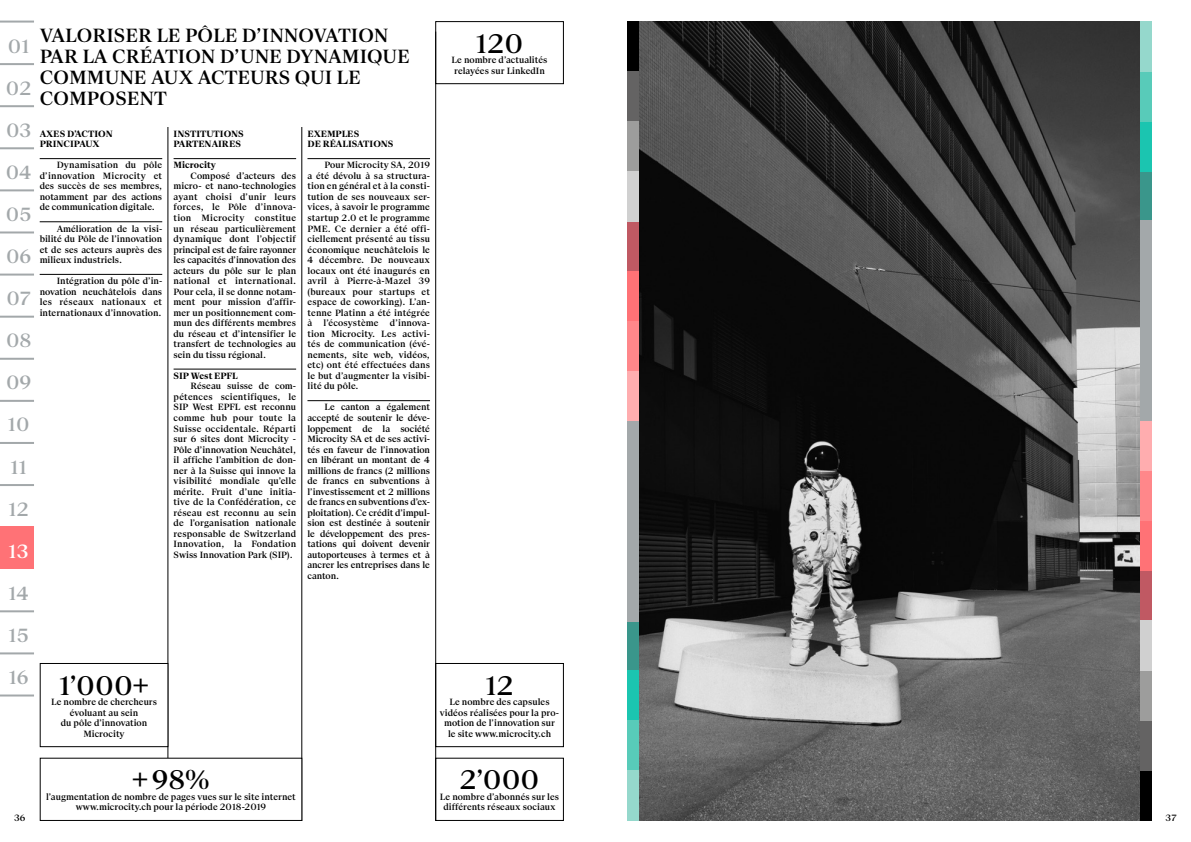
<style>
.page{position:relative;width:1191px;height:842px;background:#fff}
.page>*{position:absolute;margin:0;border:0;box-sizing:border-box;transform-origin:0 0}
.t1{font:500 28px "Suisse BP Serif";color:#000}
.t2{font:500 20px/21px "Suisse BP Serif";color:#000}
.t3{font:500 20px/42.1px "Suisse BP Serif";color:#a3a8aa;text-align:justify}
.t4{font:500 20px "Suisse BP Serif";color:#fff}
.t5{font:500 9.5px/10.5px "Suisse BP Serif";color:#000;text-align:justify}
.t6{font:700 9.5px/10.5px "Suisse BP Serif";color:#000}
</style>
<div class="page">
<hr style="left:0;top:105px;width:34px;height:2px;background:#a3a8aa">
<hr style="left:0;top:610px;width:34px;height:2px;background:#a3a8aa">
<hr style="left:0;top:652px;width:34px;height:2px;background:#a3a8aa">
<hr style="left:0;top:694px;width:34px;height:2px;background:#a3a8aa">
<hr style="left:0;top:21px;width:34px;height:2px;background:#a3a8aa">
<hr style="left:0;top:63px;width:34px;height:2px;background:#a3a8aa">
<hr style="left:0;top:147px;width:34px;height:2px;background:#a3a8aa">
<hr style="left:0;top:189px;width:34px;height:2px;background:#a3a8aa">
<hr style="left:0;top:231px;width:34px;height:2px;background:#a3a8aa">
<hr style="left:0;top:274px;width:34px;height:2px;background:#a3a8aa">
<hr style="left:0;top:316px;width:34px;height:2px;background:#a3a8aa">
<hr style="left:0;top:358px;width:34px;height:2px;background:#a3a8aa">
<hr style="left:0;top:400px;width:34px;height:2px;background:#a3a8aa">
<hr style="left:0;top:442px;width:34px;height:2px;background:#a3a8aa">
<hr style="left:0;top:484px;width:34px;height:2px;background:#a3a8aa">
<div style="left:4px;top:526px;width:30px;height:42px;background:#ff7276"></div>
<div style="left:0;top:526px;width:6px;height:42px;background:#ff7276"></div>
<hr style="left:301px;top:21px;width:1px;height:800px;background:#000">
<hr style="left:167px;top:116px;width:1px;height:694px;background:#000">
<img style="left:638px;top:21px;width:502px;height:800px">
<hr style="left:40px;top:158px;width:122px;height:1px;background:#000">
<hr style="left:40px;top:221px;width:122px;height:1px;background:#000">
<hr style="left:40px;top:274px;width:122px;height:1px;background:#000">
<hr style="left:307px;top:158px;width:123px;height:1px;background:#000">
<hr style="left:307px;top:400px;width:123px;height:1px;background:#000">
<hr style="left:174px;top:158px;width:122px;height:1px;background:#000">
<hr style="left:174px;top:369px;width:122px;height:1px;background:#000">
<div style="left:40px;top:758px;width:262px;height:62px;background:#fff"></div>
<div style="left:40px;top:758px;width:262px;height:63px;border:1px solid #000"></div>
<div style="left:40px;top:663px;width:128px;height:84px;border:1px solid #000"></div>
<div style="left:435px;top:663px;width:129px;height:84px;border:1px solid #000"></div>
<div style="left:435px;top:21px;width:129px;height:63px;border:1px solid #000"></div>
<div style="left:435px;top:758px;width:129px;height:63px;border:1px solid #000"></div>
<div style="left:627px;top:221px;width:11px;height:50px;background:#c05963"></div>
<div style="left:627px;top:21px;width:11px;height:50px;background:#000"></div>
<div style="left:627px;top:621px;width:11px;height:50px;background:#3a968b"></div>
<div style="left:627px;top:271px;width:11px;height:50px;background:#ff7276"></div>
<div style="left:627px;top:71px;width:11px;height:50px;background:#646363"></div>
<div style="left:627px;top:671px;width:11px;height:50px;background:#1bc5b0"></div>
<div style="left:627px;top:321px;width:11px;height:50px;background:#ff878a"></div>
<div style="left:627px;top:121px;width:11px;height:50px;background:#9d9d9c"></div>
<div style="left:627px;top:721px;width:11px;height:50px;background:#58cbb9"></div>
<div style="left:627px;top:371px;width:11px;height:50px;background:#ffadaf"></div>
<div style="left:627px;top:171px;width:11px;height:50px;background:#d0d0d0"></div>
<div style="left:627px;top:771px;width:11px;height:50px;background:#95d8cc"></div>
<div style="left:627px;top:421px;width:11px;height:201px;background:#a3a8aa"></div>
<div style="left:1140px;top:571px;width:11px;height:50px;background:#c05963"></div>
<div style="left:1140px;top:771px;width:11px;height:50px;background:#000"></div>
<div style="left:1140px;top:171px;width:11px;height:50px;background:#3a968b"></div>
<div style="left:1140px;top:521px;width:11px;height:50px;background:#ff7276"></div>
<div style="left:1140px;top:721px;width:11px;height:50px;background:#646363"></div>
<div style="left:1140px;top:121px;width:11px;height:50px;background:#1bc5b0"></div>
<div style="left:1140px;top:470px;width:11px;height:51px;background:#ff878a"></div>
<div style="left:1140px;top:671px;width:11px;height:50px;background:#9d9d9c"></div>
<div style="left:1140px;top:71px;width:11px;height:50px;background:#58cbb9"></div>
<div style="left:1140px;top:420px;width:11px;height:50px;background:#ffadaf"></div>
<div style="left:1140px;top:621px;width:11px;height:50px;background:#d0d0d0"></div>
<div style="left:1140px;top:21px;width:11px;height:50px;background:#95d8cc"></div>
<div style="left:1140px;top:220px;width:11px;height:200px;background:#a3a8aa"></div>
<hr style="left:435px;top:32px;width:1px;height:789px;background:#000">
<h2 class="t3" style="left:8px;top:25px;width:23px">01</h2>
<h2 class="t3" style="left:6px;top:67px;width:27px">02</h2>
<h2 class="t3" style="left:6px;top:109px;width:27px;text-align:left">03<br>04<br>05<br>06<br>07<br>08<br>09<br>10<br>11<br>12</h2>
<h2 class="t4" style="left:9px;top:538px;width:22px">13</h2>
<h2 class="t3" style="left:9px;top:572px;width:22px">14<br>15<br>16</h2>
<h2 class="t2" style="left:40px;top:25px;width:372px">VALORISER LE PÔLE D’INNOVATION<br>PAR LA CRÉATION D’UNE DYNAMIQUE<br>COMMUNE AUX ACTEURS QUI LE<br>COMPOSENT</h2>
<p class="t6" style="left:40px;top:128px;width:75px">AXES D’ACTION<br>PRINCIPAUX</p>
<p class="t5" style="left:40px;top:160px;width:124px;text-indent:17px">Dynamisation du pôle d’innovation Microcity et des succès de ses membres, notamment par des actions de communication digitale.</p>
<p class="t5" style="left:40px;top:223px;width:124px;text-indent:17px">Amélioration de la visi&shy;bilité du Pôle de l’innovation et de ses acteurs auprès des milieux industriels.</p>
<p class="t5" style="left:40px;top:276px;width:124px;text-indent:17px">Intégration du pôle d’in&shy;novation neuchâtelois dans les réseaux nationaux et internationaux d’innovation.</p>
<p class="t6" style="left:174px;top:128px;width:72px">INSTITUTIONS<br>PARTENAIRES</p>
<p class="t6" style="left:174px;top:160px;width:44px">Microcity</p>
<p class="t5" style="left:174px;top:170px;width:124px;text-indent:17px">Composé d’acteurs des micro- et nano-technologies ayant choisi d’unir leurs forces, le Pôle d’innova&shy;tion Microcity constitue un réseau particulièrement dynamique dont l’objectif principal est de faire rayonner les capacités d’innovation des acteurs du pôle sur le plan national et international.<br>Pour cela, il se donne notam&shy;ment pour mission d’affir&shy;mer un positionnement com&shy;mun des différents membres du réseau et d’intensifier le transfert de technologies au sein du tissu régional.</p>
<p class="t6" style="left:174px;top:370px;width:66px">SIP West EPFL</p>
<p class="t5" style="left:174px;top:381px;width:124px;text-indent:17px">Réseau suisse de com&shy;pétences scientifiques, le SIP West EPFL est reconnu comme hub pour toute la Suisse occidentale. Réparti sur 6 sites dont Microcity - Pôle d’innovation Neuchâtel, il affiche l’ambition de don&shy;ner à la Suisse qui innove la visibilité mondiale qu’elle mérite. Fruit d’une initia&shy;tive de la Confédération, ce réseau est reconnu au sein de l’organisation nationale responsable de Switzerland Innovation, la Fondation Swiss Innovation Park (SIP).</p>
<p class="t6" style="left:307px;top:128px;width:88px">EXEMPLES<br>DE RÉALISATIONS</p>
<p class="t5" style="left:307px;top:160px;width:124px;text-indent:17px">Pour Microcity SA, 2019 a été dévolu à sa structura&shy;tion en général et à la consti&shy;tution de ses nouveaux ser&shy;vices, à savoir le programme startup 2.0 et le programme PME. Ce dernier a été offi&shy;ciellement présenté au tissu économique neuchâtelois le 4 décembre. De nouveaux locaux ont été inaugurés en avril à Pierre-à-Mazel 39 (bureaux pour startups et espace de coworking). L’an&shy;tenne Platinn a été intégrée à l’écosystème d’innova&shy;tion Microcity. Les activi&shy;tés de communication (évé&shy;nements, site web, vidéos, etc) ont été effectuées dans le but d’augmenter la visibi&shy;lité du pôle.</p>
<p class="t5" style="left:307px;top:402px;width:124px;text-indent:17px">Le canton a également accepté de soutenir le déve&shy;loppement de la société Microcity SA et de ses activi&shy;tés en faveur de l’innovation en libérant un montant de 4 millions de francs (2 millions de francs en subventions à l’investissement et 2 millions de francs en subventions d’ex&shy;ploitation). Ce crédit d’impul&shy;sion est destinée à soutenir le développement des pres&shy;tations qui doivent devenir autoporteuses à termes et à ancrer les entreprises dans le canton.</p>
<h1 class="t1" style="left:59px;top:668px;width:91px">1’000+</h1>
<p class="t5" style="left:51px;top:697px;width:107px;text-align:center">Le nombre de chercheurs évoluant au sein<br>du pôle d’innovation<br>Microcity</p>
<h1 class="t1" style="left:476px;top:26px;width:49px">120</h1>
<p class="t5" style="left:451px;top:55px;width:98px">Le nombre d’actualités relayées sur LinkedIn</p>
<h1 class="t1" style="left:485px;top:668px;width:30px">12</h1>
<p class="t5" style="left:440px;top:697px;width:121px;text-align:center">Le nombre des capsules vidéos réalisées pour la pro&shy;motion de l’innovation sur le site www.microcity.ch</p>
<h1 class="t1" style="left:132px;top:762px;width:79px">+98%</h1>
<p class="t5" style="left:76px;top:802px;width:192px">www.microcity.ch pour la période 2018-2019</p>
<p class="t5" style="left:46px;top:791px;width:251px">l’augmentation de nombre de pages vues sur le site internet</p>
<h1 class="t1" style="left:460px;top:762px;width:81px">2’000</h1>
<p class="t5" style="left:440px;top:791px;width:121px;text-align:center">Le nombre d’abonnés sur les différents réseaux sociaux</p>
<p class="t5" style="left:14px;top:812px;width:13px">36</p>
<p class="t5" style="left:1165px;top:812px;width:13px">37</p>
</div>
